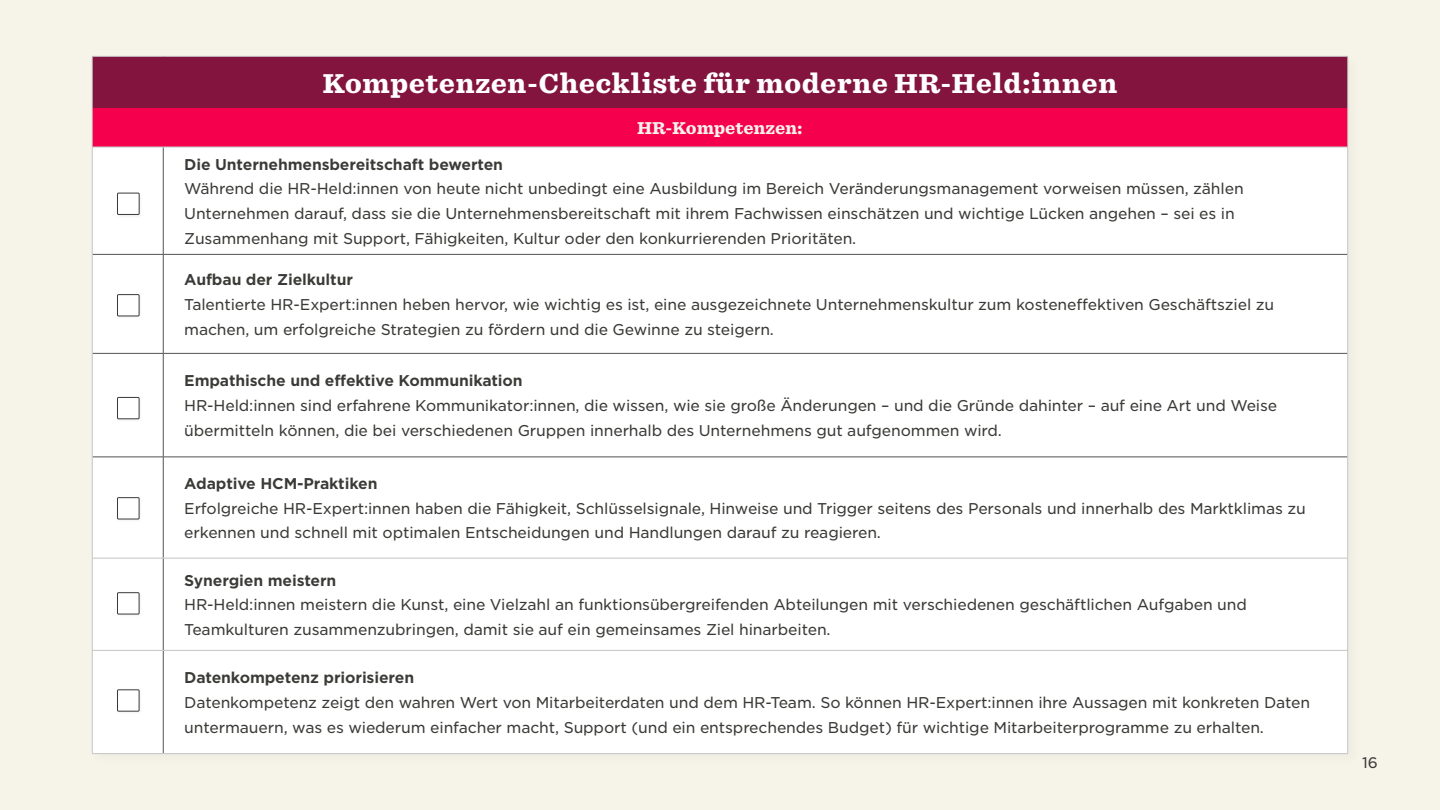
<style>
.page{position:relative;width:1440px;height:810px;background:#f6f3e8}
.page>*{position:absolute;margin:0;border:0;box-sizing:border-box;transform-origin:0 0}
.t1{font:900 26.25px "Sentinel S Sm";letter-spacing:.01em;color:#fff}
.t2{font:900 16.5px "Sentinel S Sm";letter-spacing:-.01em;color:#f7f2eb}
.t3{font:15px/24.8px "Gotham S Sm";letter-spacing:-.01em;color:#3a3a37}
.t4{font:700 15px "Gotham S Sm";letter-spacing:-.01em;color:#3a3a37}
.t5{font:14.7px "Gotham S Sm";color:#3a3a37}
</style>
<div class="page">
<div style="left:92px;top:56px;width:1256px;height:52px;background:#83143d"></div>
<div style="left:92px;top:108px;width:1256px;height:39px;background:#f4004d"></div>
<div style="left:93px;top:148px;width:1254px;height:605px;background:#fff"></div>
<hr style="left:163px;top:147px;width:1px;height:107px;background:#525454">
<hr style="left:93px;top:254px;width:70px;height:1px;background:#525454">
<hr style="left:163px;top:254px;width:1184px;height:1px;background:#525454">
<hr style="left:163px;top:255px;width:1px;height:98px;background:#525454">
<hr style="left:93px;top:353px;width:70px;height:1px;background:#525454">
<hr style="left:163px;top:353px;width:1184px;height:1px;background:#525454">
<hr style="left:163px;top:354px;width:1px;height:103px;background:#525454">
<hr style="left:93px;top:457px;width:70px;height:1px;background:#525454">
<hr style="left:163px;top:457px;width:1184px;height:1px;background:#525454">
<hr style="left:163px;top:457px;width:1px;height:101px;background:#525454">
<hr style="left:163px;top:558px;width:1px;height:92px;background:#525454">
<hr style="left:163px;top:651px;width:1px;height:102px;background:#525454">
<hr style="left:92px;top:57px;width:1px;height:51px;background:#c4c4c3">
<hr style="left:92px;top:56px;width:71px;height:1px;background:#c4c4c3">
<hr style="left:163px;top:56px;width:1185px;height:1px;background:#c4c4c3">
<hr style="left:1347px;top:57px;width:1px;height:51px;background:#c4c4c3">
<hr style="left:92px;top:108px;width:1px;height:39px;background:#c4c4c3">
<hr style="left:92px;top:147px;width:71px;height:1px;background:#c4c4c3">
<hr style="left:1347px;top:108px;width:1px;height:39px;background:#c4c4c3">
<hr style="left:163px;top:147px;width:1185px;height:1px;background:#c4c4c3">
<hr style="left:92px;top:147px;width:1px;height:107px;background:#c4c4c3">
<hr style="left:1347px;top:147px;width:1px;height:107px;background:#c4c4c3">
<hr style="left:92px;top:254px;width:1px;height:99px;background:#c4c4c3">
<hr style="left:1347px;top:254px;width:1px;height:99px;background:#c4c4c3">
<hr style="left:92px;top:353px;width:1px;height:104px;background:#c4c4c3">
<hr style="left:1347px;top:353px;width:1px;height:104px;background:#c4c4c3">
<hr style="left:92px;top:457px;width:1px;height:101px;background:#c4c4c3">
<hr style="left:1347px;top:457px;width:1px;height:101px;background:#c4c4c3">
<hr style="left:92px;top:558px;width:1px;height:92px;background:#c4c4c3">
<hr style="left:92px;top:651px;width:1px;height:102px;background:#c4c4c3">
<hr style="left:92px;top:558px;width:71px;height:1px;background:#c4c4c3">
<hr style="left:92px;top:650px;width:71px;height:1px;background:#c4c4c3">
<hr style="left:92px;top:753px;width:71px;height:1px;background:#c4c4c3">
<hr style="left:163px;top:558px;width:1185px;height:1px;background:#c4c4c3">
<hr style="left:1347px;top:558px;width:1px;height:92px;background:#c4c4c3">
<hr style="left:1347px;top:651px;width:1px;height:102px;background:#c4c4c3">
<hr style="left:163px;top:650px;width:1185px;height:1px;background:#c4c4c3">
<hr style="left:163px;top:753px;width:1185px;height:1px;background:#c4c4c3">
<div style="left:115px;top:191px;width:28px;height:27px;background:#000;opacity:.07"></div>
<div style="left:117px;top:193px;width:22px;height:21px;background:#fff"></div>
<div style="left:117px;top:193px;width:22px;height:22px;border:1px solid #3a3a37"></div>
<div style="left:115px;top:293px;width:28px;height:27px;background:#000;opacity:.07"></div>
<div style="left:118px;top:295px;width:21px;height:21px;background:#fff"></div>
<div style="left:117px;top:294px;width:22px;height:22px;border:1px solid #3a3a37"></div>
<div style="left:115px;top:395px;width:28px;height:27px;background:#000;opacity:.07"></div>
<div style="left:118px;top:397px;width:21px;height:22px;background:#fff"></div>
<div style="left:117px;top:397px;width:22px;height:22px;border:1px solid #3a3a37"></div>
<div style="left:115px;top:496px;width:28px;height:27px;background:#000;opacity:.07"></div>
<div style="left:118px;top:498px;width:21px;height:21px;background:#fff"></div>
<div style="left:117px;top:497px;width:22px;height:22px;border:1px solid #3a3a37"></div>
<div style="left:115px;top:688px;width:28px;height:27px;background:#000;opacity:.07"></div>
<div style="left:118px;top:690px;width:21px;height:21px;background:#fff"></div>
<div style="left:117px;top:690px;width:22px;height:21px;border:1px solid #3a3a37"></div>
<div style="left:115px;top:591px;width:28px;height:27px;background:#000;opacity:.07"></div>
<div style="left:118px;top:593px;width:21px;height:21px;background:#fff"></div>
<div style="left:117px;top:592px;width:22px;height:22px;border:1px solid #3a3a37"></div>
<h1 class="t1" style="left:322px;top:62px;width:797px">Kompetenzen-Checkliste für moderne HR-Held:innen</h1>
<p class="t2" style="left:637px;top:115px;width:167px">HR-Kompetenzen:</p>
<p class="t4" style="left:184px;top:154px;width:320px">Die Unternehmensbereitschaft bewerten</p>
<p class="t3" style="left:184px;top:176px;width:1061px">Während die HR-Held:innen von heute nicht unbedingt eine Ausbildung im Bereich Veränderungsmanagement vorweisen müssen, zählen<br>Unternehmen darauf, dass sie die Unternehmensbereitschaft mit ihrem Fachwissen einschätzen und wichtige Lücken angehen – sei es in<br>Zusammenhang mit Support, Fähigkeiten, Kultur oder den konkurrierenden Prioritäten.</p>
<p class="t4" style="left:184px;top:269px;width:170px">Aufbau der Zielkultur</p>
<p class="t3" style="left:184px;top:292px;width:1092px">Talentierte HR-Expert:innen heben hervor, wie wichtig es ist, eine ausgezeichnete Unternehmenskultur zum kosteneffektiven Geschäftsziel zu machen, um erfolgreiche Strategien zu fördern und die Gewinne zu steigern.</p>
<p class="t4" style="left:184px;top:371px;width:340px">Empathische und effektive Kommunikation</p>
<p class="t3" style="left:184px;top:393px;width:1095px">HR-Held:innen sind erfahrene Kommunikator:innen, die wissen, wie sie große Änderungen – und die Gründe dahinter – auf eine Art und Weise übermitteln können, die bei verschiedenen Gruppen innerhalb des Unternehmens gut aufgenommen wird.</p>
<p class="t4" style="left:184px;top:473px;width:195px">Adaptive HCM-Praktiken</p>
<p class="t3" style="left:184px;top:495px;width:1123px">Erfolgreiche HR-Expert:innen haben die Fähigkeit, Schlüsselsignale, Hinweise und Trigger seitens des Personals und innerhalb des Marktklimas zu erkennen und schnell mit optimalen Entscheidungen und Handlungen darauf zu reagieren.</p>
<p class="t4" style="left:184px;top:570px;width:154px">Synergien meistern</p>
<p class="t3" style="left:184px;top:592px;width:1064px">HR-Held:innen meistern die Kunst, eine Vielzahl an funktionsübergreifenden Abteilungen mit verschiedenen geschäftlichen Aufgaben und<br>Teamkulturen zusammenzubringen, damit sie auf ein gemeinsames Ziel hinarbeiten.</p>
<p class="t4" style="left:184px;top:667px;width:231px">Datenkompetenz priorisieren</p>
<p class="t3" style="left:184px;top:690px;width:1127px">Datenkompetenz zeigt den wahren Wert von Mitarbeiterdaten und dem HR-Team. So können HR-Expert:innen ihre Aussagen mit konkreten Daten untermauern, was es wiederum einfacher macht, Support (und ein entsprechendes Budget) für wichtige Mitarbeiterprogramme zu erhalten.</p>
<p class="t5" style="left:1362px;top:753px;width:17px">16</p>
</div>
